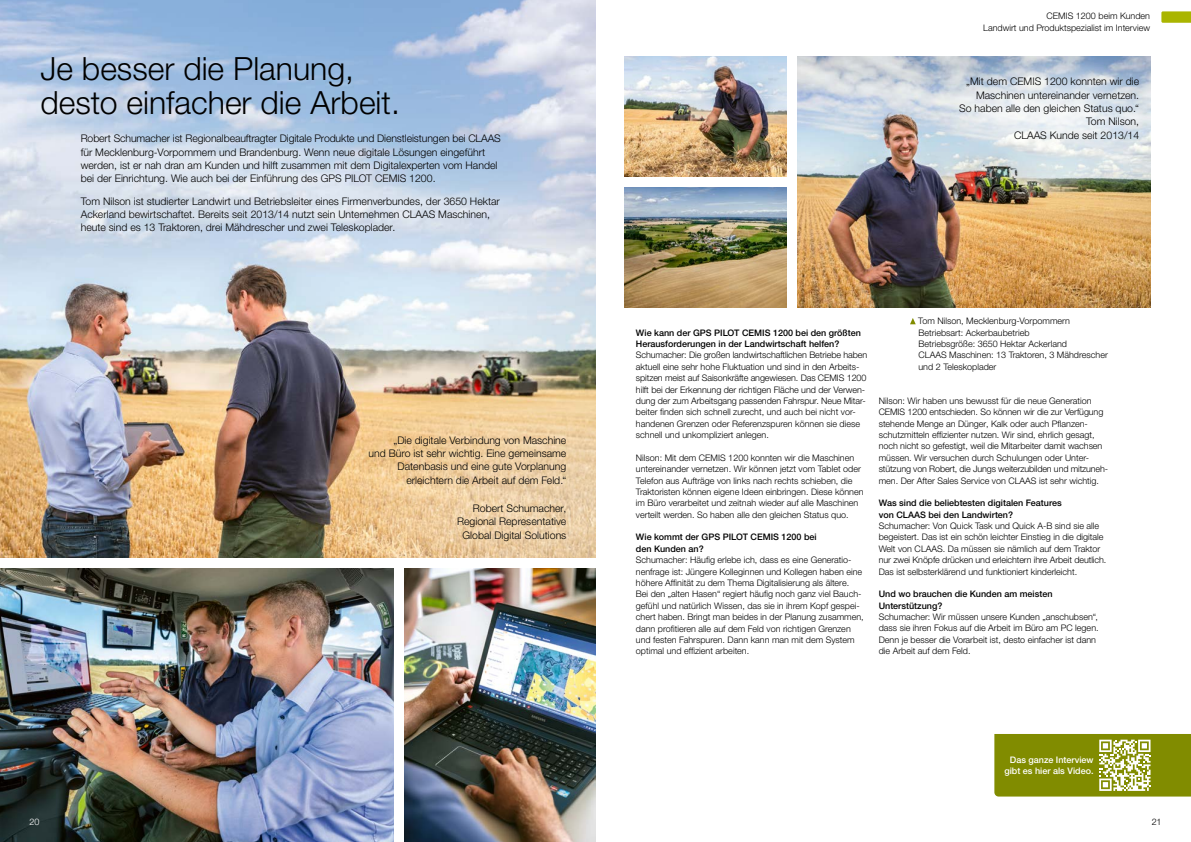
<style>
.page{position:relative;width:1191px;height:842px;background:#fff}
.page>*{position:absolute;margin:0;border:0;box-sizing:border-box;transform-origin:0 0}
.t1{font:300 32px/34px "CLAAS Helvetica Neue";color:#000}
.t2{font:300 10.5px/13.3px "CLAAS Helvetica Neue";color:#000;text-align:right}
.t3{font:300 9px/11.4px "CLAAS Helvetica Neue";color:#000}
.t4{font:500 9px/11.4px "CLAAS Helvetica Neue";color:#000}
.t5{font:500 9px/10.5px "CLAAS Helvetica Neue";color:#fff;text-align:right}
.t6{font:300 9px "CLAAS Helvetica Neue";color:#fff}
</style>
<div class="page">
<img style="left:0;top:0;width:595px;height:558px">
<svg style="left:1161px;top:11px;width:30px;height:12px"></svg>
<img style="left:0;top:569px;width:393px;height:273px">
<img style="left:404px;top:569px;width:191px;height:273px">
<img style="left:797px;top:57px;width:353px;height:250px">
<img style="left:624px;top:57px;width:162px;height:119px">
<img style="left:624px;top:188px;width:162px;height:119px">
<svg style="left:994px;top:734px;width:197px;height:62px;background:#8f991e"></svg>
<svg style="left:283px;top:388px;width:312px;height:170px;background:#caad86"></svg>
<svg style="left:948px;top:57px;width:202px;height:102px"></svg>
<svg style="left:910px;top:318px;width:5px;height:6px"></svg>
<h1 class="t1" style="left:40px;top:52px;width:361px">Je besser die Planung, desto einfacher die Arbeit.</h1>
<p class="t2" style="left:81px;top:132px;width:421px;text-align:left">Robert Schumacher ist Regionalbeauftragter Digitale Produkte und Dienstleistungen bei CLAAS für Mecklenburg-Vorpommern und Brandenburg. Wenn neue digitale Lösungen eingeführt werden, ist er nah dran am Kunden und hilft zusammen mit dem Digitalexperten vom Handel bei der Einrichtung. Wie auch bei der Einführung des GPS PILOT CEMIS 1200.</p>
<p class="t2" style="left:81px;top:195px;width:421px;text-align:left">Tom Nilson ist studierter Landwirt und Betriebsleiter eines Firmenverbundes, der 3650 Hektar<br>Ackerland bewirtschaftet. Bereits seit 2013/14 nutzt sein Unternehmen CLAAS Maschinen, heute sind es 13 Traktoren, drei Mähdrescher und zwei Teleskoplader.</p>
<p class="t2" style="left:369px;top:434px;width:199px">„Die digitale Verbindung von Maschine<br>und Büro ist sehr wichtig. Eine gemeinsame Datenbasis und eine gute Vorplanung erleichtern die Arbeit auf dem Feld.“</p>
<p class="t2" style="left:457px;top:502px;width:111px">Robert Schumacher,<br>Regional Representative<br>Global Digital Solutions</p>
<p class="t3" style="left:983px;top:10px;width:168px;line-height:12px;text-align:right">CEMIS 1200 beim Kunden<br>Landwirt und Produktspezialist im Interview</p>
<p class="t2" style="left:959px;top:75px;width:181px">„Mit dem CEMIS 1200 konnten wir die<br>Maschinen untereinander vernetzen.<br>So haben alle den gleichen Status quo.“<br>Tom Nilson,<br>CLAAS Kunde seit 2013/14</p>
<p class="t4" style="left:636px;top:327px;width:226px">Wie kann der GPS PILOT CEMIS 1200 bei den größten<br>Herausforderungen in der Landwirtschaft helfen?</p>
<p class="t3" style="left:636px;top:350px;width:233px">Schumacher: Die großen landwirtschaftlichen Betriebe haben aktuell eine sehr hohe Fluktuation und sind in den Arbeits&shy;spitzen meist auf Saisonkräfte angewiesen. Das CEMIS 1200 hilft bei der Erkennung der richtigen Fläche und der Verwen&shy;dung der zum Arbeitsgang passenden Fahrspur. Neue Mitar&shy;beiter finden sich schnell zurecht, und auch bei nicht vor&shy;handenen Grenzen oder Referenzspuren können sie diese schnell und unkompliziert anlegen.</p>
<p class="t3" style="left:636px;top:452px;width:229px">Nilson: Mit dem CEMIS 1200 konnten wir die Maschinen untereinander vernetzen. Wir können jetzt vom Tablet oder Telefon aus Aufträge von links nach rechts schieben, die Traktoristen können eigene Ideen einbringen. Diese können im Büro verarbeitet und zeitnah wieder auf alle Maschinen verteilt werden. So haben alle den gleichen Status quo.</p>
<p class="t4" style="left:636px;top:532px;width:182px">Wie kommt der GPS PILOT CEMIS 1200 bei den Kunden an?</p>
<p class="t3" style="left:636px;top:554px;width:229px">Schumacher: Häufig erlebe ich, dass es eine Generatio&shy;nenfrage ist: Jüngere Kolleginnen und Kollegen haben eine höhere Affinität zu dem Thema Digitalisierung als ältere.<br>Bei den „alten Hasen“ regiert häufig noch ganz viel Bauch&shy;gefühl und natürlich Wissen, das sie in ihrem Kopf gespei&shy;chert haben. Bringt man beides in der Planung zusammen, dann profitieren alle auf dem Feld von richtigen Grenzen und festen Fahrspuren. Dann kann man mit dem System optimal und effizient arbeiten.</p>
<p class="t3" style="left:918px;top:316px;width:191px">Tom Nilson, Mecklenburg-Vorpommern Betriebsart: Ackerbaubetrieb<br>Betriebsgröße: 3650 Hektar Ackerland<br>CLAAS Maschinen: 13 Traktoren, 3 Mähdrescher und 2 Teleskoplader</p>
<p class="t3" style="left:878px;top:395px;width:231px">Nilson: Wir haben uns bewusst für die neue Generation CEMIS 1200 entschieden. So können wir die zur Verfügung stehende Menge an Dünger, Kalk oder auch Pflanzen&shy;schutzmitteln effizienter nutzen. Wir sind, ehrlich gesagt, noch nicht so gefestigt, weil die Mitarbeiter damit wachsen müssen. Wir versuchen durch Schulungen oder Unter&shy;stützung von Robert, die Jungs weiterzubilden und mitzuneh&shy;men. Der After Sales Service von CLAAS ist sehr wichtig.</p>
<p class="t4" style="left:878px;top:498px;width:185px">Was sind die beliebtesten digitalen Features von CLAAS bei den Landwirten?</p>
<p class="t3" style="left:878px;top:520px;width:229px">Schumacher: Von Quick Task und Quick A-B sind sie alle begeistert. Das ist ein schön leichter Einstieg in die digitale Welt von CLAAS. Da müssen sie nämlich auf dem Traktor nur zwei Knöpfe drücken und erleichtern ihre Arbeit deutlich.<br>Das ist selbsterklärend und funktioniert kinderleicht.</p>
<p class="t4" style="left:878px;top:589px;width:175px">Und wo brauchen die Kunden am meisten<br>Unterstützung?</p>
<p class="t3" style="left:878px;top:611px;width:221px">Schumacher: Wir müssen unsere Kunden „anschubsen“, dass sie ihren Fokus auf die Arbeit im Büro am PC legen.<br>Denn je besser die Vorarbeit ist, desto einfacher ist dann die Arbeit auf dem Feld.</p>
<p class="t5" style="left:1004px;top:755px;width:91px">Das ganze Interview gibt es hier als Video.</p>
<p class="t6" style="left:30px;top:816px;width:11px">20</p>
<p class="t3" style="left:1151px;top:816px;width:11px">21</p>
</div>
